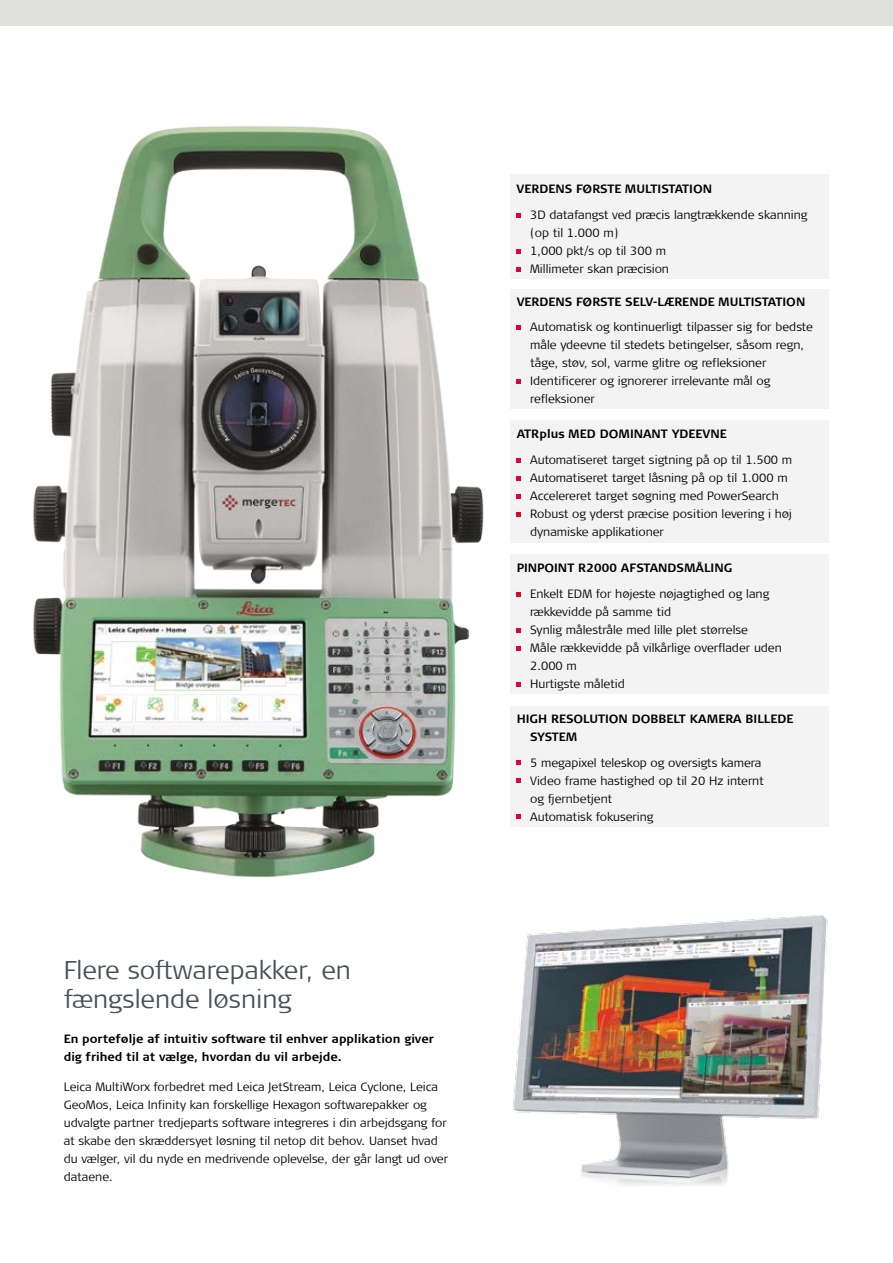
<style>
.page{position:relative;width:893px;height:1263px;background:#fff}
.page>*{position:absolute;margin:0;border:0;box-sizing:border-box;transform-origin:0 0}
.t1{font:300 25.5px/28.5px "Signa Column";color:#485156}
.t2{font:300 12px/18px "Signa Column";color:#000}
.t3{font:700 12px/18px "Signa Column";color:#000}
</style>
<div class="page">
<img style="left:33px;top:126px;width:451px;height:752px">
<div style="left:0;top:0;width:893px;height:26px;background:#e0e0df"></div>
<div style="left:510px;top:174px;width:319px;height:105px;background:#f3f3f3"></div>
<div style="left:510px;top:289px;width:319px;height:120px;background:#f3f3f3"></div>
<div style="left:510px;top:420px;width:319px;height:123px;background:#f3f3f3"></div>
<div style="left:510px;top:706px;width:319px;height:121px;background:#f3f3f3"></div>
<div style="left:510px;top:554px;width:319px;height:140px;background:#f3f3f3"></div>
<svg style="left:517px;top:213px;width:4px;height:4px"></svg>
<svg style="left:517px;top:249px;width:4px;height:4px"></svg>
<svg style="left:517px;top:267px;width:4px;height:4px"></svg>
<svg style="left:517px;top:326px;width:4px;height:4px"></svg>
<svg style="left:517px;top:380px;width:4px;height:4px"></svg>
<svg style="left:517px;top:458px;width:4px;height:4px"></svg>
<svg style="left:517px;top:476px;width:4px;height:4px"></svg>
<svg style="left:517px;top:494px;width:4px;height:4px"></svg>
<svg style="left:517px;top:512px;width:4px;height:4px"></svg>
<svg style="left:517px;top:592px;width:4px;height:4px"></svg>
<svg style="left:517px;top:628px;width:4px;height:4px"></svg>
<svg style="left:517px;top:646px;width:4px;height:4px"></svg>
<svg style="left:517px;top:682px;width:4px;height:4px"></svg>
<svg style="left:517px;top:761px;width:4px;height:4px"></svg>
<svg style="left:517px;top:779px;width:4px;height:4px"></svg>
<svg style="left:517px;top:815px;width:4px;height:4px"></svg>
<img style="left:513px;top:915px;width:315px;height:270px">
<h1 class="t1" style="left:64px;top:956px;width:289px">Flere softwarepakker, en fængslende løsning</h1>
<p class="t3" style="left:64px;top:1029px;width:372px">En portefølje af intuitiv software til enhver applikation giver dig frihed til at vælge, hvordan du vil arbejde.</p>
<p class="t2" style="left:64px;top:1078px;width:386px">Leica MultiWorx forbedret med Leica JetStream, Leica Cyclone, Leica GeoMos, Leica Infinity kan forskellige Hexagon softwarepakker og udvalgte partner tredjeparts software integreres i din arbejdsgang for at skabe den skræddersyet løsning til netop dit behov. Uanset hvad du vælger, vil du nyde en medrivende oplevelse, der går langt ud over dataene.</p>
<p class="t3" style="left:517px;top:180px;width:197px">VERDENS FØRSTE MULTISTATION</p>
<p class="t2" style="left:530px;top:205px;width:279px">3D datafangst ved præcis langtrækkende skanning (op til 1.000 m)<br>1,000 pkt/s op til 300 m<br>Millimeter skan præcision</p>
<p class="t3" style="left:517px;top:292px;width:290px">VERDENS FØRSTE SELV-LÆRENDE MULTISTATION</p>
<p class="t2" style="left:530px;top:318px;width:284px">Automatisk og kontinuerligt tilpasser sig for bedste måle ydeevne til stedets betingelser, såsom regn, tåge, støv, sol, varme glitre og refleksioner Identificerer og ignorerer irrelevante mål og refleksioner</p>
<p class="t3" style="left:517px;top:425px;width:212px">ATRplus MED DOMINANT YDEEVNE</p>
<p class="t2" style="left:530px;top:451px;width:264px">Automatiseret target sigtning på op til 1.500 m Automatiseret target låsning på op til 1.000 m Accelereret target søgning med PowerSearch Robust og yderst præcise position levering i høj dynamiske applikationer</p>
<p class="t3" style="left:517px;top:558px;width:217px">PINPOINT R2000 AFSTANDSMÅLING</p>
<p class="t2" style="left:530px;top:584px;width:253px">Enkelt EDM for højeste nøjagtighed og lang rækkevidde på samme tid<br>Synlig målestråle med lille plet størrelse<br>Måle rækkevidde på vilkårlige overflader uden<br>2.000 m<br>Hurtigste måletid</p>
<p class="t3" style="left:530px;top:709px;width:265px;text-indent:-14px">HIGH RESOLUTION DOBBELT KAMERA BILLEDE<br>SYSTEM</p>
<p class="t2" style="left:530px;top:753px;width:235px">5 megapixel teleskop og oversigts kamera<br>Video frame hastighed op til 20 Hz internt og fjernbetjent<br>Automatisk fokusering</p>
</div>
